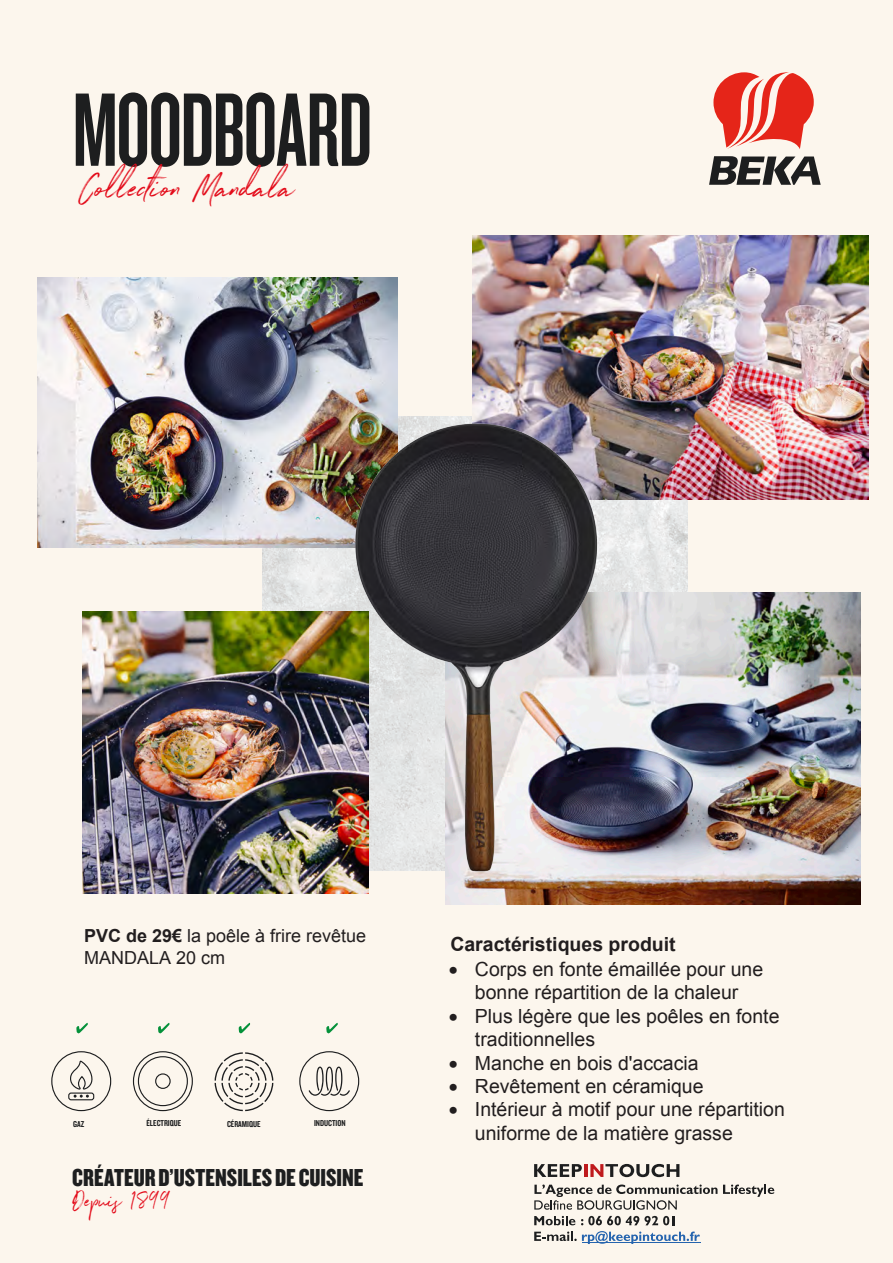
<style>
.page{position:relative;width:893px;height:1263px;background:#fcf6ed}
.page>*{position:absolute;margin:0;border:0;box-sizing:border-box;transform-origin:0 0}
.t1{font:108.45px "Knockout HTF47 Bantamweight";letter-spacing:-.015em;color:#1d1e1f}
.t2{font:italic 39px "Northwell";color:#e30a19}
.t3{font:25.5px "Knockout HTF69 Full Liteweight";color:#1d1e1f}
.t4{font:25.5px "Northwell";color:#e30a19}
.t5{font:19.5px/23.4px "Arial";color:#221e1f}
.t6{font:700 19.5px "Arial";color:#221e1f}
.t7{font:18px/21.6px "Arial";color:#221e1f}
.t8{font:8.85px "Knockout HTF49 Liteweight";color:#1d1e1f}
.s1{font-weight:700}
</style>
<div class="page">
<svg style="left:713px;top:72px;width:101px;height:77px"></svg>
<svg style="left:709px;top:156px;width:112px;height:29px"></svg>
<img style="left:263px;top:499px;width:425px;height:112px">
<svg style="left:534px;top:1164px;width:145px;height:13px"></svg>
<svg style="left:723px;top:1184px;width:51px;height:13px"></svg>
<svg style="left:534px;top:1184px;width:183px;height:26px"></svg>
<svg style="left:534px;top:1216px;width:41px;height:9px"></svg>
<svg style="left:581px;top:1216px;width:94px;height:9px"></svg>
<svg style="left:534px;top:1231px;width:166px;height:13px"></svg>
<hr style="left:582px;top:1242px;width:119px;height:1px;background:#2564ae">
<img style="left:37px;top:278px;width:360px;height:270px">
<img style="left:446px;top:593px;width:415px;height:311px">
<img style="left:83px;top:611px;width:286px;height:282px">
<img style="left:473px;top:235px;width:395px;height:264px">
<img style="left:338px;top:415px;width:280px;height:473px">
<svg style="left:51px;top:1051px;width:61px;height:61px"></svg>
<div style="left:68px;top:1092px;width:26px;height:8px;border:1px solid #1d1e1f;border-radius:2px"></div>
<svg style="left:132px;top:1051px;width:61px;height:61px"></svg>
<svg style="left:215px;top:1052px;width:58px;height:59px"></svg>
<div style="left:299px;top:1051px;width:60px;height:60px;border:1px solid #1d1e1f;border-radius:50%"></div>
<svg style="left:309px;top:1066px;width:41px;height:30px"></svg>
<svg style="left:76px;top:1023px;width:12px;height:10px"></svg>
<svg style="left:158px;top:1023px;width:11px;height:10px"></svg>
<svg style="left:239px;top:1023px;width:11px;height:10px"></svg>
<svg style="left:326px;top:1023px;width:12px;height:10px"></svg>
<h1 class="t1" style="left:72px;top:76px;width:301px">MOODBOARD</h1>
<h2 class="t2" style="left:79px;top:159px;width:232px">CollectionMandala</h2>
<p class="t7" style="left:84px;top:925px;width:284px"><span class="s1">PVC de 29€</span> la poêle à frire revêtue<br>MANDALA 20 cm</p>
<p class="t6" style="left:450px;top:932px;width:227px">Caractéristiques produit</p>
<p class="t5" style="left:449px;top:958px;width:316px;text-align:center">• Corps en fonte émaillée pour une bonne répartition de la chaleur</p>
<p class="t5" style="left:475px;top:1004px;width:306px;text-indent:-26px">• Plus légère que les poêles en fonte traditionnelles</p>
<p class="t5" style="left:449px;top:1051px;width:251px">• Manche en bois d'accacia</p>
<p class="t5" style="left:449px;top:1075px;width:256px">• Revêtement en céramique</p>
<p class="t5" style="left:475px;top:1098px;width:311px;text-indent:-26px">• Intérieur à motif pour une répartition uniforme de la matière grasse</p>
<p class="t8" style="left:73px;top:1119px;width:13px">GAZ</p>
<p class="t8" style="left:147px;top:1119px;width:36px">ÉLECTRIQUE</p>
<p class="t8" style="left:227px;top:1119px;width:35px">CÉRAMIQUE</p>
<p class="t8" style="left:314px;top:1119px;width:33px">INDUCTION</p>
<h3 class="t3" style="left:72px;top:1164px;width:293px">CRÉATEUR D’USTENSILES DE CUISINE</h3>
<h3 class="t4" style="left:72px;top:1182px;width:100px">Depuis 1899</h3>
</div>
